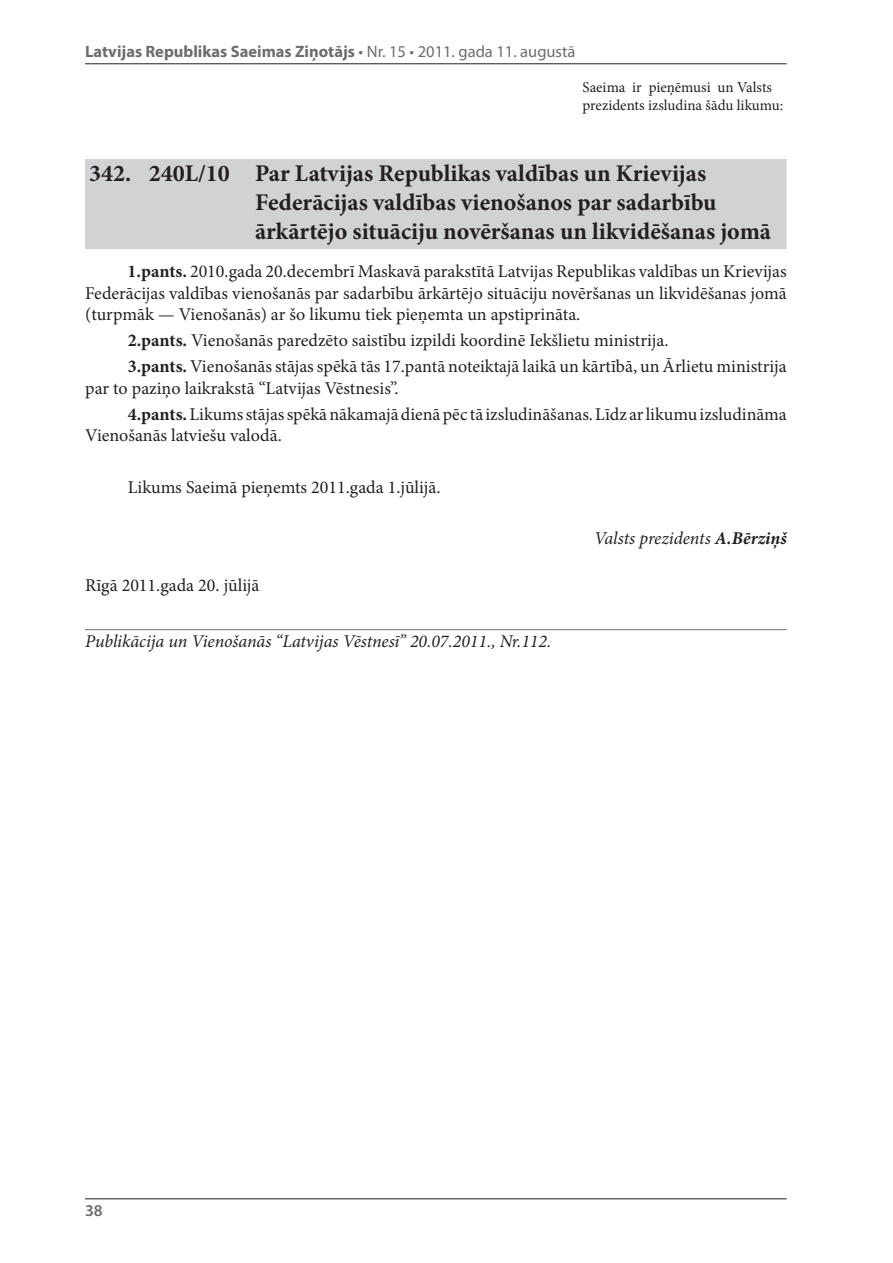
<style>
.page{position:relative;width:893px;height:1263px;background:#fff}
.page>*{position:absolute;margin:0;border:0;box-sizing:border-box;transform-origin:0 0}
.t1{font:700 24px/28.8px "Minion Pro";color:#231f20}
.t2{font:18px/21.6px "Minion Pro";color:#231f20}
.t3{font:italic 18px "Minion Pro";letter-spacing:-.005em;color:#231f20}
.t4{font:700 16.5px "Myriad Pro";color:#6c6d70}
.t5{font:600 16.5px "Myriad Pro";color:#6c6d70}
.t6{font:15px/18px "Minion Pro";color:#231f20}
.s1{font-weight:400}
.s2{font-weight:700}
</style>
<div class="page">
<hr style="left:85px;top:63px;width:702px;height:1px;background:#231f20">
<hr style="left:85px;top:1198px;width:702px;height:1px;background:#231f20">
<div style="left:85px;top:159px;width:702px;height:90px;background:#d1d2d4"></div>
<hr style="left:85px;top:629px;width:702px;height:1px;background:#6c6d70">
<p class="t4" style="left:85px;top:41px;width:492px">Latvijas Republikas Saeimas Ziņotājs <span class="s1">• Nr. 15 • 2011. gada 11. augustā</span></p>
<p class="t6" style="left:583px;top:78px;width:202px">Saeima ir pieņēmusi un Valsts prezidents izsludina šādu likumu:</p>
<h1 class="t1" style="left:255px;top:159px;width:517px;text-indent:-166px">342. 240L/10 Par Latvijas Republikas valdības un Krievijas<br>Federācijas valdības vienošanos par sadarbību ārkārtējo situāciju novēršanas un likvidēšanas jomā</h1>
<p class="t2" style="left:85px;top:261px;width:703px;text-align:justify;text-indent:42px"><span class="s2">1.pants.</span> 2010.gada 20.decembrī Maskavā parakstītā Latvijas Republikas valdības un Krievijas Federācijas valdības vienošanās par sadarbību ārkārtējo situāciju novēršanas un likvidēšanas jomā (turpmāk — Vienošanās) ar šo likumu tiek pieņemta un apstiprināta.</p>
<p class="t2" style="left:128px;top:328px;width:661px;line-height:25.8px"><span class="s2">2.pants.</span> Vienošanās paredzēto saistību izpildi koordinē Iekšlietu ministrija.<br><span class="s2">3.pants.</span> Vienošanās stājas spēkā tās 17.pantā noteiktajā laikā un kārtībā, un Ārlietu ministrija</p>
<p class="t2" style="left:128px;top:375px;width:661px;line-height:25.8px;text-indent:-43px">par to paziņo laikrakstā “Latvijas Vēstnesis”.<br><span class="s2">4.pants.</span>Likumsstājasspēkānākamajādienāpēc tā izsludināšanas.Līdz arlikumuizsludināma</p>
<p class="t2" style="left:85px;top:425px;width:198px">Vienošanās latviešu valodā.</p>
<p class="t2" style="left:128px;top:476px;width:314px">Likums Saeimā pieņemts 2011.gada 1.jūlijā.</p>
<p class="t3" style="left:594px;top:526px;width:194px">Valsts prezidents <span class="s2">A.Bērziņš</span></p>
<p class="t2" style="left:85px;top:575px;width:176px">Rīgā 2011.gada 20. jūlijā</p>
<p class="t3" style="left:85px;top:629px;width:468px">Publikācija un Vienošanās “Latvijas Vēstnesī” 20.07.2011., Nr.112.</p>
<p class="t5" style="left:85px;top:1200px;width:19px">38</p>
</div>
